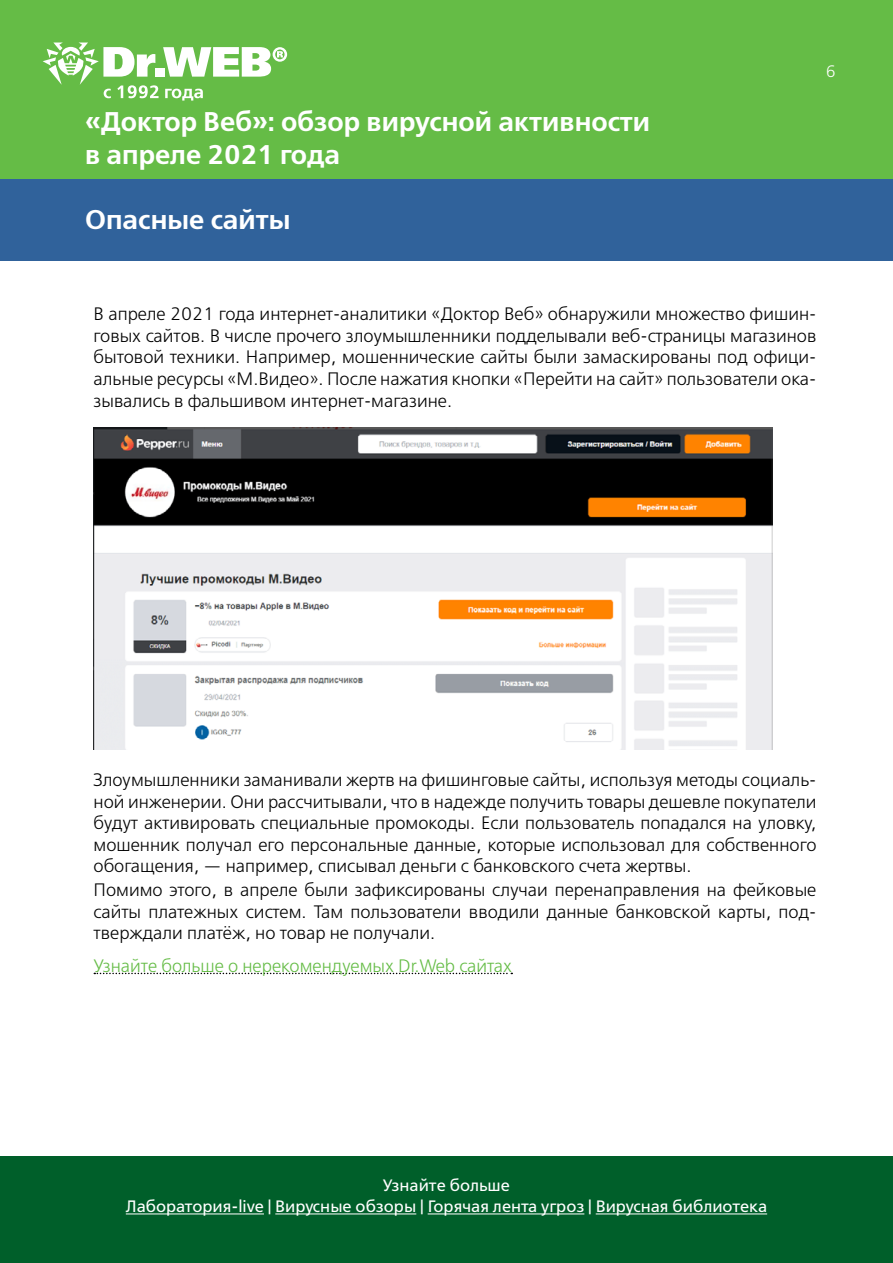
<style>
.page{position:relative;width:893px;height:1263px;background:#fff}
.page>*{position:absolute;margin:0;border:0;box-sizing:border-box;transform-origin:0 0}
.t1{font:600 27px/32.4px "Free Set";color:#fff}
.t2{font:300 18px/21.6px "Free Set";color:#000;text-align:justify}
.t3{font:300 18px "Free Set";color:#65bc46}
.t4{font:16.5px/21.6px "Free Set";color:#fff;text-align:center}
.t5{font:300 16.5px "Free Set";color:#fff}
</style>
<div class="page">
<div style="left:0;top:0;width:893px;height:179px;background:#65bc46"></div>
<svg style="left:43px;top:43px;width:244px;height:58px"></svg>
<div style="left:0;top:1157px;width:893px;height:106px;background:#005f2a"></div>
<hr style="left:126px;top:1213px;width:138px;height:1px;background:#fff">
<hr style="left:275px;top:1213px;width:141px;height:1px;background:#fff">
<hr style="left:428px;top:1213px;width:156px;height:1px;background:#fff">
<hr style="left:596px;top:1213px;width:171px;height:1px;background:#fff">
<div style="left:0;top:179px;width:893px;height:81px;background:#30629b"></div>
<svg style="left:94px;top:973px;width:418px;height:1px"></svg>
<img style="left:94px;top:427px;width:679px;height:322px">
<h1 class="t1" style="left:85px;top:105px;width:567px">«Доктор Веб»: обзор вирусной активности в апреле 2021 года</h1>
<h1 class="t1" style="left:85px;top:203px;width:207px">Опасные сайты</h1>
<p class="t5" style="left:826px;top:61px;width:12px">6</p>
<p class="t2" style="left:94px;top:303px;width:724px">В апреле 2021 года интернет-аналитики «Доктор Веб» обнаружили множество фишин&shy;говых сайтов. В числе прочего злоумышленники подделывали веб-страницы магазинов бытовой техники. Например, мошеннические сайты были замаскированы под офици&shy;альные ресурсы «М.Видео». После нажатия кнопки «Перейти на сайт» пользователи ока&shy;зывались в фальшивом интернет-магазине.</p>
<p class="t2" style="left:94px;top:769px;width:724px">Злоумышленники заманивали жертв на фишинговые сайты, используя методы социаль&shy;ной инженерии. Они рассчитывали, что в надежде получить товары дешевле покупатели будут активировать специальные промокоды. Если пользователь попадался на уловку, мошенник получал его персональные данные, которые использовал для собственного обогащения, — например, списывал деньги с банковского счета жертвы.</p>
<p class="t2" style="left:94px;top:879px;width:724px">Помимо этого, в апреле были зафиксированы случаи перенаправления на фейковые сайты платежных систем. Там пользователи вводили данные банковской карты, под&shy;тверждали платёж, но товар не получали.</p>
<p class="t3" style="left:94px;top:954px;width:420px">Узнайте больше о нерекомендуемых Dr.Web сайтах</p>
<p class="t4" style="left:126px;top:1174px;width:643px">Узнайте больше<br>Лаборатория-live | Вирусные обзоры | Горячая лента угроз | Вирусная библиотека</p>
</div>
